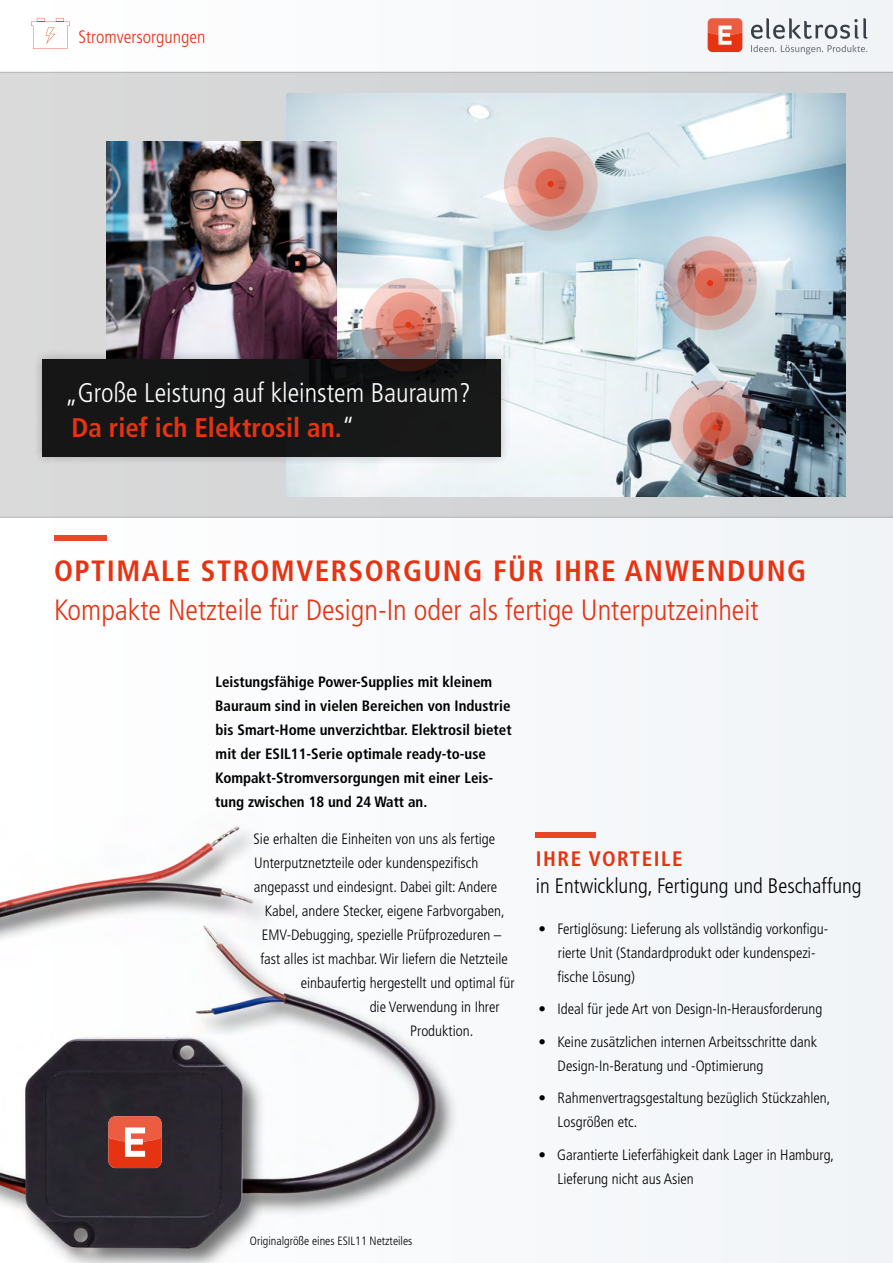
<style>
.page{position:relative;width:893px;height:1263px;background:#f6f8fa}
.page>*{position:absolute;margin:0;border:0;box-sizing:border-box;transform-origin:0 0}
.t1{font:300 condensed 29.4px "Frutiger";color:#e63312}
.t2{font:700 condensed 29.4px "Frutiger";letter-spacing:.05em;color:#e63312}
.t3{font:300 condensed 27px/36px "Frutiger";color:#fff}
.t4{font:300 condensed 21px "Frutiger";color:#000}
.t5{font:700 condensed 21px "Frutiger";letter-spacing:.075em;color:#e63312}
.t6{font:300 condensed 18px "Frutiger";color:#e63312}
.t7{font:300 condensed 15px/24px "Frutiger";color:#000}
.t8{font:700 condensed 15px/24px "Frutiger";color:#000}
.t9{font:300 condensed 12px "Frutiger";color:#000}
.s1{font-weight:700;color:#e63312}
</style>
<div class="page">
<svg style="left:0;top:72px;width:893px;height:446px;background:#d4d5d6"></svg>
<img style="left:286px;top:93px;width:560px;height:403px">
<img style="left:106px;top:141px;width:230px;height:208px">
<div style="left:32px;top:349px;width:479px;height:117px;background:#000;opacity:.25"></div>
<div style="left:43px;top:359px;width:458px;height:98px;background:#161616"></div>
<div style="left:54px;top:535px;width:52px;height:5px;background:#e8472a"></div>
<div style="left:29px;top:12px;width:42px;height:42px;background:#fff"></div>
<svg style="left:31px;top:18px;width:39px;height:31px"></svg>
<div style="left:536px;top:832px;width:60px;height:6px;background:#e74729"></div>
<img style="left:0;top:826px;width:536px;height:437px">
<svg style="left:108px;top:1116px;width:54px;height:52px;background:#e76249"></svg>
<div style="left:364px;top:281px;width:109px;height:109px;background:#000;opacity:.25"></div>
<svg style="left:361px;top:278px;width:94px;height:94px;background:#b09592"></svg>
<svg style="left:376px;top:292px;width:65px;height:65px;background:#cd7a6c"></svg>
<div style="left:506px;top:140px;width:110px;height:109px;background:#000;opacity:.25"></div>
<svg style="left:504px;top:137px;width:94px;height:94px;background:#d9c0bd"></svg>
<svg style="left:518px;top:151px;width:65px;height:66px;background:#d98779"></svg>
<div style="left:666px;top:239px;width:109px;height:109px;background:#000;opacity:.25"></div>
<svg style="left:663px;top:236px;width:94px;height:94px;background:#cab6b6"></svg>
<svg style="left:678px;top:251px;width:65px;height:65px;background:#ce7f71"></svg>
<div style="left:671px;top:383px;width:110px;height:110px;background:#000;opacity:.25"></div>
<svg style="left:669px;top:380px;width:93px;height:94px;background:#ab9393"></svg>
<svg style="left:683px;top:395px;width:65px;height:65px;background:#c6766a"></svg>
<svg style="left:751px;top:18px;width:116px;height:21px"></svg>
<svg style="left:708px;top:18px;width:34px;height:34px"></svg>
<svg style="left:751px;top:45px;width:116px;height:9px"></svg>
<img style="left:264px;top:236px;width:68px;height:42px">
<svg style="left:295px;top:261px;width:4px;height:5px"></svg>
<p class="t6" style="left:78px;top:27px;width:129px">Stromversorgungen</p>
<h2 class="t3" style="left:65px;top:374px;width:407px">„Große Leistung auf kleinstem Bauraum?<br><span class="s1">Da rief ich Elektrosil an.</span>“</h2>
<h1 class="t2" style="left:54px;top:554px;width:754px">OPTIMALE STROMVERSORGUNG FÜR IHRE ANWENDUNG</h1>
<h1 class="t1" style="left:54px;top:593px;width:706px">Kompakte Netzteile für Design-In oder als fertige Unterputzeinheit</h1>
<p class="t8" style="left:215px;top:670px;width:298px">Leistungsfähige Power-Supplies mit kleinem Bauraum sind in vielen Bereichen von Industrie bis Smart-Home unverzichtbar. Elektrosil bietet mit der ESIL11-Serie optimale ready-to-use Kompakt-Stromversorgungen mit einer Leis&shy;tung zwischen 18 und 24 Watt an.</p>
<p class="t7" style="left:254px;top:827px;width:243px">Sie erhalten die Einheiten von uns als fertige</p>
<p class="t7" style="left:254px;top:851px;width:226px">Unterputznetzteile oder kundenspezifisch</p>
<p class="t7" style="left:254px;top:875px;width:245px">angepasst und eindesignt. Dabei gilt: Andere</p>
<p class="t7" style="left:265px;top:899px;width:241px">Kabel, andere Stecker, eigene Farbvorgaben,</p>
<p class="t7" style="left:262px;top:923px;width:241px">EMV-Debugging, spezielle Prüfprozeduren –</p>
<p class="t7" style="left:260px;top:947px;width:249px">fast alles ist machbar. Wir liefern die Netzteile</p>
<p class="t7" style="left:301px;top:971px;width:215px">einbaufertig hergestellt und optimal für</p>
<p class="t7" style="left:370px;top:995px;width:132px">die Verwendung in Ihrer</p>
<p class="t7" style="left:410px;top:1019px;width:65px">Produktion.</p>
<p class="t9" style="left:250px;top:1234px;width:164px">Originalgröße eines ESIL11 Netzteiles</p>
<h3 class="t5" style="left:536px;top:846px;width:148px">IHRE VORTEILE</h3>
<h3 class="t4" style="left:536px;top:874px;width:327px">in Entwicklung, Fertigung und Beschaffung</h3>
<p class="t7" style="left:557px;top:917px;width:272px;text-indent:-19px">• Fertiglösung: Lieferung als vollständig vorkonfigu&shy;rierte Unit (Standardprodukt oder kundenspezi&shy;fische Lösung)</p>
<p class="t7" style="left:539px;top:997px;width:285px">• Ideal für jede Art von Design-In-Herausforderung</p>
<p class="t7" style="left:558px;top:1030px;width:261px;text-indent:-19px">• Keine zusätzlichen internen Arbeitsschritte dank<br>Design-In-Beratung und -Optimierung</p>
<p class="t7" style="left:558px;top:1086px;width:274px;text-indent:-19px">• Rahmenvertragsgestaltung bezüglich Stückzahlen,<br>Losgrößen etc.</p>
<p class="t7" style="left:558px;top:1143px;width:278px;text-indent:-19px">• Garantierte Lieferfähigkeit dank Lager in Hamburg,<br>Lieferung nicht aus Asien</p>
</div>
